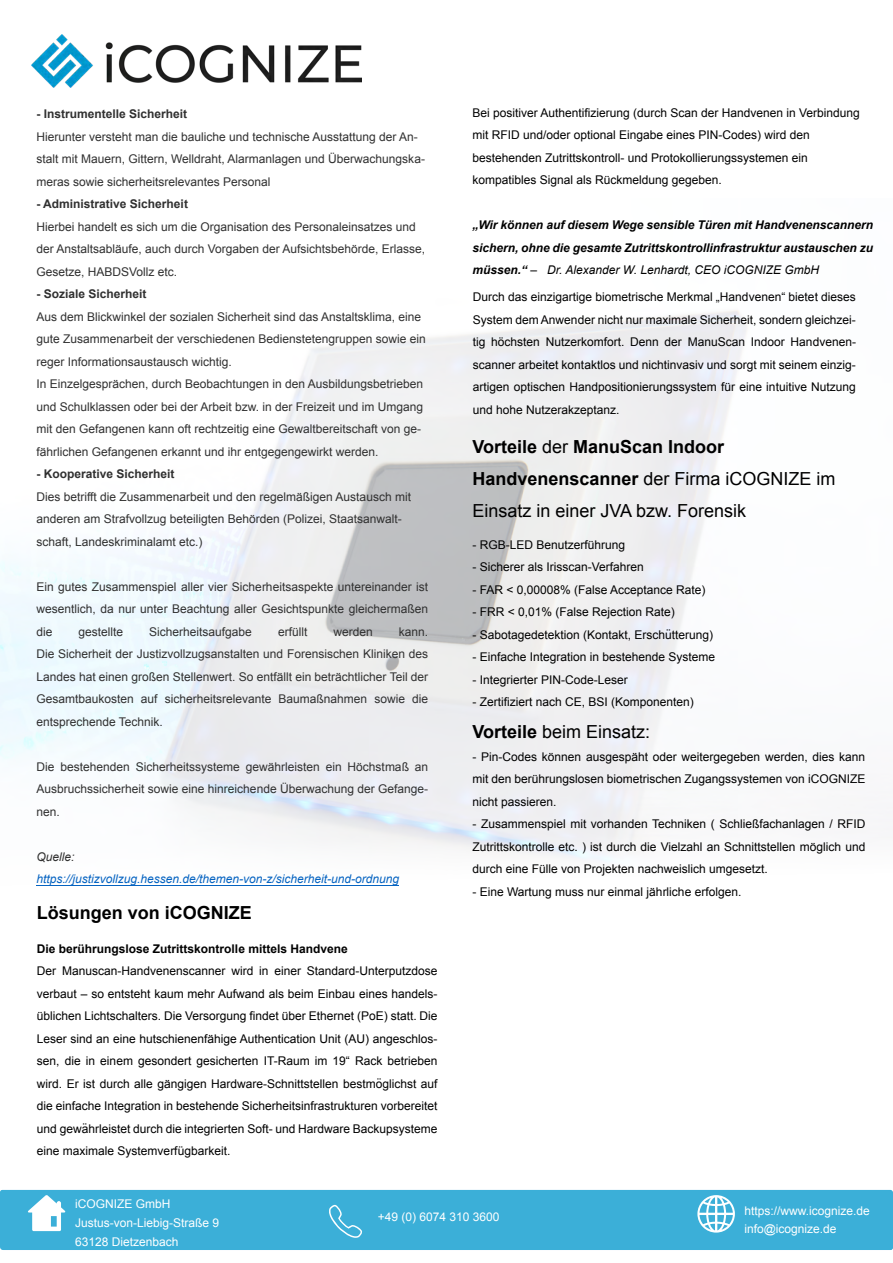
<style>
.page{position:relative;width:893px;height:1263px;background:#fff}
.page>*{position:absolute;margin:0;border:0;box-sizing:border-box;transform-origin:0 0}
.t1{font:18px/32.1px "Arial";color:#000}
.t2{font:700 18px "Arial";color:#000}
.t3{font:12px/22.5px "Arial";color:#000;text-align:justify}
.t4{font:12px/22.5px "Arial";color:#303030}
.t5{font:italic 700 12px/22.5px "Arial";color:#000;text-align:justify}
.t6{font:12px/19.4px "Arial";color:#fff}
.t7{font:700 12px "Arial";color:#303030}
.t8{font:italic 12px "Arial";color:#0563c1}
.t9{font:700 12px "Arial";color:#000}
.t10{font:italic 12px "Arial";color:#303030}
.s1{font-weight:400}
.s2{font-weight:700}
</style>
<div class="page">
<div style="left:0;top:1190px;width:893px;height:60px;background:#3bafd8"></div>
<svg style="left:27px;top:1195px;width:39px;height:36px"></svg>
<svg style="left:326px;top:1205px;width:37px;height:33px"></svg>
<svg style="left:697px;top:1195px;width:38px;height:37px"></svg>
<img style="left:32px;top:34px;width:329px;height:54px">
<hr style="left:36px;top:885px;width:363px;height:1px;background:#0563c1">
<p class="t7" style="left:36px;top:110px;width:152px">- Instrumentelle Sicherheit</p>
<p class="t4" style="left:36px;top:126px;width:390px">Hierunter versteht man die bauliche und technische Ausstattung der An&shy;stalt mit Mauern, Gittern, Welldraht, Alarmanlagen und Überwachungska&shy;meras sowie sicherheitsrelevantes Personal</p>
<p class="t7" style="left:36px;top:200px;width:153px">- Administrative Sicherheit</p>
<p class="t4" style="left:36px;top:216px;width:390px">Hierbei handelt es sich um die Organisation des Personaleinsatzes und der Anstaltsabläufe, auch durch Vorgaben der Aufsichtsbehörde, Erlasse,<br>Gesetze, HABDSVollz etc.</p>
<p class="t7" style="left:36px;top:290px;width:112px">- Soziale Sicherheit</p>
<p class="t4" style="left:36px;top:306px;width:391px">Aus dem Blickwinkel der sozialen Sicherheit sind das Anstaltsklima, eine gute Zusammenarbeit der verschiedenen Bedienstetengruppen sowie ein reger Informationsaustausch wichtig.<br>In Einzelgesprächen, durch Beobachtungen in den Ausbildungsbetrieben und Schulklassen oder bei der Arbeit bzw. in der Freizeit und im Umgang mit den Gefangenen kann oft rechtzeitig eine Gewaltbereitschaft von ge&shy;fährlichen Gefangenen erkannt und ihr entgegengewirkt werden.</p>
<p class="t7" style="left:36px;top:470px;width:140px">- Kooperative Sicherheit</p>
<p class="t4" style="left:36px;top:486px;width:376px">Dies betrifft die Zusammenarbeit und den regelmäßigen Austausch mit anderen am Strafvollzug beteiligten Behörden (Polizei, Staatsanwalt&shy;schaft, Landeskriminalamt etc.)</p>
<p class="t4" style="left:36px;top:576px;width:393px;text-align:justify">Ein gutes Zusammenspiel aller vier Sicherheitsaspekte untereinander ist wesentlich, da nur unter Beachtung aller Gesichtspunkte gleichermaßen die</p>
<p class="t4" style="left:78px;top:621px;width:46px">gestellte</p>
<p class="t4" style="left:149px;top:621px;width:104px">Sicherheitsaufgabe</p>
<p class="t4" style="left:278px;top:621px;width:31px">erfüllt</p>
<p class="t4" style="left:333px;top:621px;width:41px">werden</p>
<p class="t4" style="left:36px;top:621px;width:393px;text-align:justify;text-indent:363px">kann.<br>Die Sicherheit der Justizvollzugsanstalten und Forensischen Kliniken des Landes hat einen großen Stellenwert. So entfällt ein beträchtlicher Teil der Gesamtbaukosten auf sicherheitsrelevante Baumaßnahmen sowie die entsprechende Technik.</p>
<p class="t4" style="left:36px;top:756px;width:393px;text-align:justify">Die bestehenden Sicherheitssysteme gewährleisten ein Höchstmaß an Ausbruchssicherheit sowie eine hinreichende Überwachung der Gefange&shy;nen.</p>
<p class="t10" style="left:36px;top:852px;width:40px">Quelle:</p>
<p class="t8" style="left:36px;top:875px;width:364px">https://justizvollzug.hessen.de/themen-von-z/sicherheit-und-ordnung</p>
<h1 class="t2" style="left:37px;top:905px;width:217px">Lösungen von iCOGNIZE</h1>
<p class="t9" style="left:37px;top:944px;width:312px">Die berührungslose Zutrittskontrolle mittels Handvene</p>
<p class="t3" style="left:37px;top:961px;width:402px">Der Manuscan-Handvenenscanner wird in einer Standard-Unterputzdose verbaut – so entsteht kaum mehr Aufwand als beim Einbau eines handels&shy;üblichen Lichtschalters. Die Versorgung findet über Ethernet (PoE) statt. Die Leser sind an eine hutschienenfähige Authentication Unit (AU) angeschlos&shy;sen, die in einem gesondert gesicherten IT-Raum im 19“ Rack betrieben wird. Er ist durch alle gängigen Hardware-Schnittstellen bestmöglichst auf die einfache Integration in bestehende Sicherheitsinfrastrukturen vorbereitet und gewährleistet durch die integrierten Soft- und Hardware Backupsysteme eine maximale Systemverfügbarkeit.</p>
<p class="t3" style="left:472px;top:102px;width:389px;text-align:left">Bei positiver Authentifizierung (durch Scan der Handvenen in Verbindung mit RFID und/oder optional Eingabe eines PIN-Codes) wird den bestehenden Zutrittskontroll- und Protokollierungssystemen ein kompatibles Signal als Rückmeldung gegeben.</p>
<p class="t5" style="left:472px;top:215px;width:402px">„Wir können auf diesem Wege sensible Türen mit Handvenenscannern sichern, ohne die gesamte Zutrittskontrollinfrastruktur austauschen zu müssen.“ <span class="s1">– Dr. Alexander W. Lenhardt, CEO iCOGNIZE GmbH</span></p>
<p class="t3" style="left:473px;top:287px;width:385px">Durch das einzigartige biometrische Merkmal „Handvenen“ bietet dieses System dem Anwender nicht nur maximale Sicherheit, sondern gleichzei&shy;tig höchsten Nutzerkomfort. Denn der ManuScan Indoor Handvenen&shy;scanner arbeitet kontaktlos und nichtinvasiv und sorgt mit seinem einzig&shy;artigen optischen Handpositionierungssystem für eine intuitive Nutzung und hohe Nutzerakzeptanz.</p>
<h1 class="t1" style="left:472px;top:432px;width:365px"><span class="s2">Vorteile</span> der <span class="s2">ManuScan Indoor<br>Handvenenscanner</span> der Firma iCOGNIZE im<br>Einsatz in einer JVA bzw. Forensik</h1>
<p class="t3" style="left:472px;top:534px;width:154px">- RGB-LED Benutzerführung</p>
<p class="t3" style="left:472px;top:557px;width:173px">- Sicherer als Irisscan-Verfahren</p>
<p class="t3" style="left:472px;top:579px;width:235px">- FAR &lt; 0,00008% (False Acceptance Rate)</p>
<p class="t3" style="left:472px;top:602px;width:204px">- FRR &lt; 0,01% (False Rejection Rate)</p>
<p class="t3" style="left:472px;top:624px;width:242px">- Sabotagedetektion (Kontakt, Erschütterung)</p>
<p class="t3" style="left:472px;top:647px;width:244px">- Einfache Integration in bestehende Systeme</p>
<p class="t3" style="left:472px;top:669px;width:157px">- Integrierter PIN-Code-Leser</p>
<p class="t3" style="left:472px;top:692px;width:223px">- Zertifiziert nach CE, BSI (Komponenten)</p>
<h1 class="t1" style="left:472px;top:717px;width:179px"><span class="s2">Vorteile</span> beim Einsatz:</h1>
<p class="t3" style="left:472px;top:746px;width:394px">- Pin-Codes können ausgespäht oder weitergegeben werden, dies kann mit den berührungslosen biometrischen Zugangssystemen von iCOGNIZE nicht passieren.</p>
<p class="t3" style="left:472px;top:814px;width:394px">- Zusammenspiel mit vorhanden Techniken ( Schließfachanlagen / RFID Zutrittskontrolle etc. ) ist durch die Vielzahl an Schnittstellen möglich und durch eine Fülle von Projekten nachweislich umgesetzt.</p>
<p class="t3" style="left:472px;top:881px;width:270px">- Eine Wartung muss nur einmal jährliche erfolgen.</p>
<p class="t6" style="left:75px;top:1195px;width:146px">iCOGNIZE GmbH<br>Justus-von-Liebig-Straße 9<br>63128 Dietzenbach</p>
<p class="t6" style="left:378px;top:1208px;width:123px">+49 (0) 6074 310 3600</p>
<p class="t6" style="left:744px;top:1202px;width:127px">https://www.icognize.de</p>
<p class="t6" style="left:744px;top:1220px;width:94px">info@icognize.de</p>
</div>
